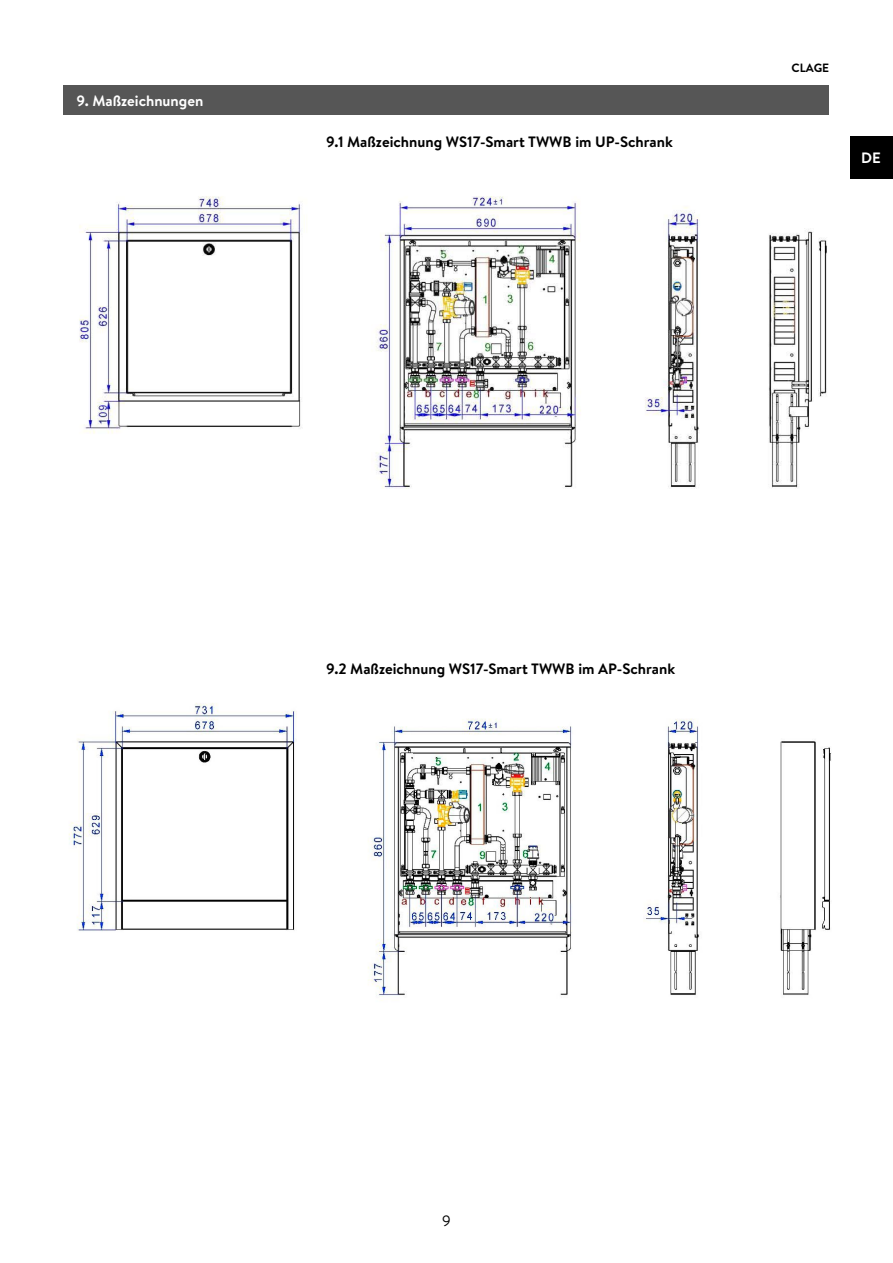
<style>
.page{position:relative;width:893px;height:1263px;background:#fff}
.page>*{position:absolute;margin:0;border:0;box-sizing:border-box;transform-origin:0 0}
.t1{font:700 15px "Brandon Text";color:#000}
.t2{font:700 15px "Brandon Text";color:#fff}
.t3{font:15px "Brandon Text";color:#000}
.t4{font:700 12px "Brandon Text";color:#000}
</style>
<div class="page">
<div style="left:850px;top:136px;width:43px;height:43px;background:#000"></div>
<div style="left:64px;top:85px;width:765px;height:30px;background:#565656"></div>
<img style="left:79px;top:196px;width:748px;height:293px">
<img style="left:69px;top:703px;width:762px;height:298px">
<p class="t2" style="left:77px;top:90px;width:128px">9. Maßzeichnungen</p>
<p class="t1" style="left:326px;top:131px;width:348px">9.1 Maßzeichnung WS17-Smart TWWB im UP-Schrank</p>
<p class="t4" style="left:791px;top:60px;width:39px">CLAGE</p>
<p class="t2" style="left:861px;top:147px;width:21px">DE</p>
<p class="t1" style="left:326px;top:658px;width:351px">9.2 Maßzeichnung WS17-Smart TWWB im AP-Schrank</p>
<p class="t3" style="left:442px;top:1210px;width:10px">9</p>
</div>
